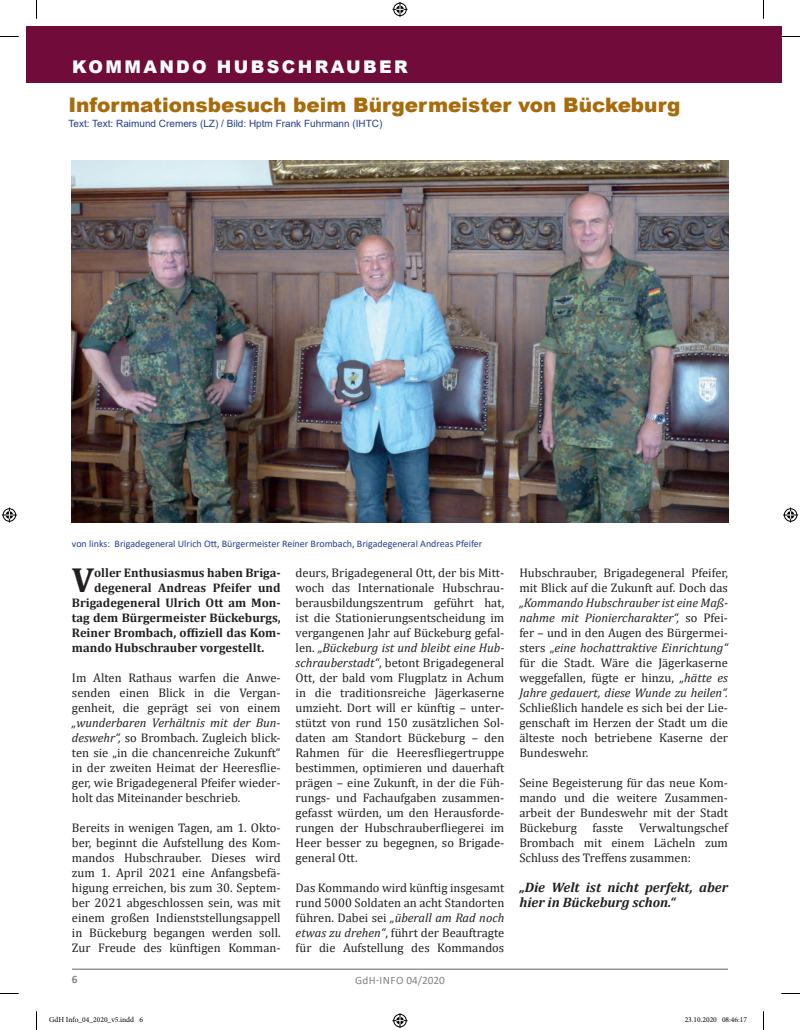
<style>
.page{position:relative;width:800px;height:1030px;background:#fff}
.page>*{position:absolute;margin:0;border:0;box-sizing:border-box;transform-origin:0 0}
.t1{font:700 35px "Cambria";color:#231f20}
.t2{font:900 20px "Arial";color:#a76b0b}
.t3{font:900 17.5px "Arial";letter-spacing:.135em;color:#fff}
.t4{font:italic 700 13.75px/15px "Cambria";color:#231f20}
.t5{font:12.5px/15px "Cambria";color:#231f20;text-align:justify}
.t6{font:italic 12.5px/15px "Cambria";color:#231f20;text-align:justify}
.t7{font:700 12.5px "Cambria";color:#231f20}
.t8{font:11.25px "Calibri";letter-spacing:.02em;color:#808285}
.t9{font:700 11.25px "Calibri";color:#808285}
.t10{font:10px "Calibri";color:#253f8e}
.t11{font:10px "Arial";color:#253f8e}
.t12{font:7.5px "Minion Pro";color:#000}
.s1{font-style:italic}
.s2{font-style:normal}
</style>
<div class="page">
<hr style="left:72px;top:968px;width:655px;height:1px;background:#636366">
<div style="left:26px;top:26px;width:755px;height:57px;background:#710b3a"></div>
<img style="left:72px;top:161px;width:655px;height:361px">
<svg style="left:0;top:36px;width:19px;height:1px"></svg>
<svg style="left:781px;top:36px;width:18px;height:1px"></svg>
<svg style="left:0;top:993px;width:19px;height:1px"></svg>
<svg style="left:781px;top:993px;width:18px;height:1px"></svg>
<svg style="left:36px;top:0;width:1px;height:19px"></svg>
<svg style="left:36px;top:1011px;width:1px;height:19px"></svg>
<svg style="left:763px;top:0;width:1px;height:19px"></svg>
<svg style="left:763px;top:1011px;width:1px;height:19px"></svg>
<svg style="left:392px;top:2px;width:15px;height:15px"></svg>
<svg style="left:392px;top:1013px;width:15px;height:15px"></svg>
<svg style="left:2px;top:507px;width:15px;height:15px"></svg>
<svg style="left:783px;top:507px;width:14px;height:15px"></svg>
<h3 class="t3" style="left:72px;top:60px;width:337px">KOMMANDO HUBSCHRAUBER</h3>
<h2 class="t2" style="left:68px;top:97px;width:613px">Informationsbesuch beim Bürgermeister von Bückeburg</h2>
<p class="t11" style="left:68px;top:119px;width:315px">Text: Text: Raimund Cremers (LZ) / Bild: Hptm Frank Fuhrmann (IHTC)</p>
<p class="t10" style="left:72px;top:536px;width:412px">von links: Brigadegeneral Ulrich Ott, Bürgermeister Reiner Brombach, Brigadegeneral Andreas Pfeifer</p>
<h1 class="t1" style="left:72px;top:567px;width:24px">V</h1>
<p class="t7" style="left:94px;top:568px;width:188px">oller Enthusiasmus haben Briga-</p>
<p class="t7" style="left:94px;top:583px;width:188px">degeneral Andreas Pfeifer und</p>
<p class="t7" style="left:72px;top:598px;width:210px">Brigadegeneral Ulrich Ott am Mon-</p>
<p class="t7" style="left:72px;top:613px;width:210px">tag dem Bürgermeister Bückeburgs,</p>
<p class="t7" style="left:72px;top:623px;width:210px">Reiner Brombach, offiziell das Kom-</p>
<p class="t7" style="left:72px;top:643px;width:194px">mando Hubschrauber vorgestellt.</p>
<p class="t5" style="left:72px;top:670px;width:210px">Im Alten Rathaus warfen die Anwe&shy;senden einen Blick in die Vergan&shy;genheit, die geprägt sei von einem</p>
<p class="t5" style="left:72px;top:715px;width:210px"><span class="s1">„wunderbaren Verhältnis mit der Bun&shy;deswehr“,</span> so Brombach. Zugleich blick&shy;ten sie „in die chancenreiche Zukunft“ in der zweiten Heimat der Heeresflie&shy;ger, wie Brigadegeneral Pfeifer wieder&shy;holt das Miteinander beschrieb.</p>
<p class="t5" style="left:72px;top:820px;width:210px">Bereits in wenigen Tagen, am 1. Okto&shy;ber, beginnt die Aufstellung des Kom&shy;mandos Hubschrauber. Dieses wird zum 1. April 2021 eine Anfangsbefä&shy;higung erreichen, bis zum 30. Septem&shy;ber 2021 abgeschlossen sein, was mit einem großen Indienststellungsappell in Bückeburg begangen werden soll.<br>Zur Freude des künftigen Komman-</p>
<p class="t5" style="left:295px;top:565px;width:210px">deurs, Brigadegeneral Ott, der bis Mitt&shy;woch das Internationale Hubschrau&shy;berausbildungszentrum geführt hat, ist die Stationierungsentscheidung im vergangenen Jahr auf Bückeburg gefal&shy;len. <span class="s1">„Bückeburg ist und bleibt eine Hub&shy;schrauberstadt“</span>, betont Brigadegeneral Ott, der bald vom Flugplatz in Achum in die traditionsreiche Jägerkaserne umzieht. Dort will er künftig – unter&shy;stützt von rund 150 zusätzlichen Sol&shy;daten am Standort Bückeburg – den Rahmen für die Heeresfliegertruppe bestimmen, optimieren und dauerhaft prägen – eine Zukunft, in der die Füh&shy;rungs- und Fachaufgaben zusammen&shy;gefasst würden, um den Herausforde&shy;rungen der Hubschrauberfliegerei im Heer besser zu begegnen, so Brigade&shy;general Ott.</p>
<p class="t5" style="left:295px;top:880px;width:210px">Das Kommando wird künftig insgesamt rund 5000 Soldaten an acht Standorten führen. Dabei sei <span class="s1">„überall am Rad noch etwas zu drehen“</span>, führt der Beauftragte für die Aufstellung des Kommandos</p>
<p class="t9" style="left:72px;top:972px;width:7px">6</p>
<p class="t8" style="left:355px;top:973px;width:91px">GdH-INFO 04/2020</p>
<p class="t5" style="left:519px;top:565px;width:210px">Hubschrauber, Brigadegeneral Pfeifer, mit Blick auf die Zukunft auf. Doch das</p>
<p class="t6" style="left:519px;top:596px;width:210px">„Kommando Hubschrauber ist eine Maß&shy;nahme mit Pioniercharakter“, <span class="s2">so Pfei&shy;fer – und in den Augen des Bürgermei&shy;sters „</span>eine hochattraktive Einrichtung“ <span class="s2">für die Stadt. Wäre die Jägerkaserne weggefallen, fügte er hinzu,</span> „hätte es Jahre gedauert, diese Wunde zu heilen“.</p>
<p class="t5" style="left:519px;top:700px;width:210px">Schließlich handele es sich bei der Lie&shy;genschaft im Herzen der Stadt um die älteste noch betriebene Kaserne der Bundeswehr.</p>
<p class="t5" style="left:519px;top:775px;width:210px">Seine Begeisterung für das neue Kom&shy;mando und die weitere Zusammen&shy;arbeit der Bundeswehr mit der Stadt Bückeburg</p>
<p class="t5" style="left:519px;top:820px;width:210px;text-indent:120px">Verwaltungschef Brombach mit einem Lächeln zum Schluss des Treffens zusammen:</p>
<p class="t4" style="left:519px;top:881px;width:210px">„Die Welt ist nicht perfekt, aber hier in Bückeburg schon.“</p>
<p class="t5" style="left:592px;top:820px;width:32px">fasste</p>
<p class="t12" style="left:49px;top:1017px;width:95px">GdH Info_04_2020_v5.indd 6</p>
<p class="t12" style="left:684px;top:1017px;width:64px">23.10.2020 08:46:17</p>
</div>
